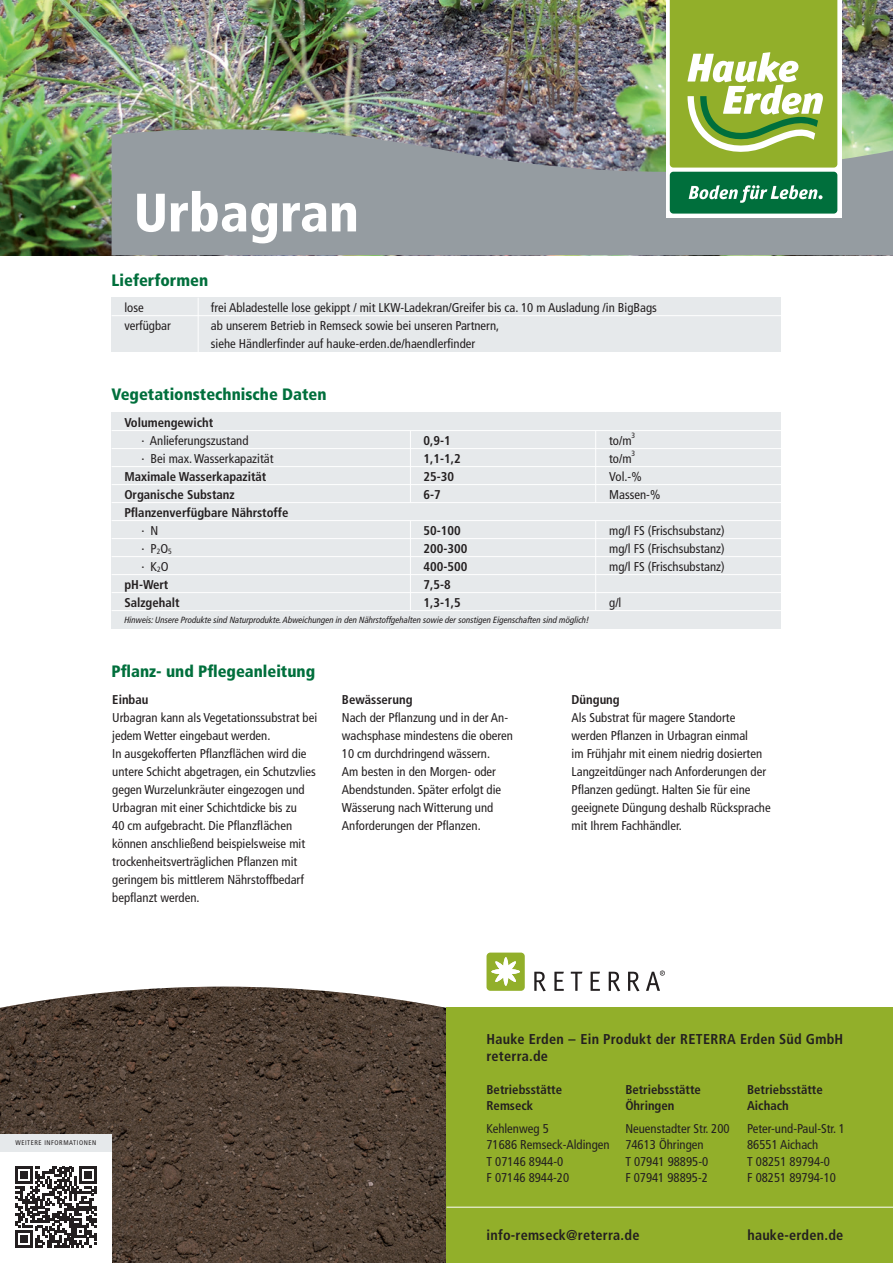
<style>
.page{position:relative;width:893px;height:1263px;background:#fff}
.page>*{position:absolute;margin:0;border:0;box-sizing:border-box;transform-origin:0 0}
.t1{font:900 condensed 54px "Frutiger LT Std";color:#fff}
.t2{font:900 condensed 16.5px "Frutiger LT Std";color:#006f3c}
.t3{font:700 condensed 14.25px/17.1px "Frutiger LT Std";letter-spacing:.015em;color:#231f20}
.t4{font:condensed 12.75px/18px "Frutiger LT Std";color:#231f20}
.t5{font:700 condensed 12.75px/18px "Frutiger LT Std";color:#231f20}
.t6{font:italic condensed 9px "Frutiger LT Std";color:#231f20}
.t7{font:condensed 7.65px "Frutiger LT Std";color:#231f20}
.t8{font:condensed 6.75px "Frutiger LT Std";letter-spacing:.08em;color:#231f20}
</style>
<div class="page">
<img style="left:0;top:986px;width:446px;height:277px">
<img style="left:0;top:0;width:893px;height:255px">
<div style="left:0;top:1151px;width:112px;height:112px;background:#fff"></div>
<div style="left:0;top:1134px;width:112px;height:17px;background:#e6e9eb"></div>
<svg style="left:15px;top:1167px;width:81px;height:80px"></svg>
<svg style="left:112px;top:129px;width:781px;height:126px;background:#92999d"></svg>
<div style="left:112px;top:298px;width:669px;height:54px;background:#e6e9eb"></div>
<hr style="left:112px;top:315px;width:669px;height:1px;background:#fff">
<hr style="left:198px;top:298px;width:1px;height:54px;background:#fff">
<div style="left:112px;top:413px;width:669px;height:216px;background:#e6e9eb"></div>
<hr style="left:112px;top:430px;width:669px;height:1px;background:#fff">
<hr style="left:112px;top:484px;width:669px;height:1px;background:#fff">
<hr style="left:112px;top:448px;width:669px;height:1px;background:#fff">
<hr style="left:112px;top:502px;width:669px;height:1px;background:#fff">
<hr style="left:112px;top:466px;width:669px;height:1px;background:#fff">
<hr style="left:112px;top:520px;width:669px;height:1px;background:#fff">
<hr style="left:112px;top:538px;width:669px;height:1px;background:#fff">
<hr style="left:112px;top:556px;width:669px;height:1px;background:#fff">
<hr style="left:112px;top:592px;width:669px;height:1px;background:#fff">
<hr style="left:410px;top:431px;width:1px;height:72px;background:#fff">
<hr style="left:410px;top:521px;width:1px;height:90px;background:#fff">
<hr style="left:595px;top:431px;width:1px;height:72px;background:#fff">
<hr style="left:595px;top:521px;width:1px;height:90px;background:#fff">
<hr style="left:112px;top:574px;width:669px;height:1px;background:#fff">
<hr style="left:112px;top:610px;width:669px;height:1px;background:#fff">
<div style="left:446px;top:1008px;width:447px;height:255px;background:#92af2a"></div>
<svg style="left:534px;top:972px;width:12px;height:19px"></svg>
<svg style="left:554px;top:972px;width:10px;height:19px"></svg>
<svg style="left:571px;top:972px;width:11px;height:19px"></svg>
<svg style="left:591px;top:972px;width:9px;height:19px"></svg>
<svg style="left:609px;top:972px;width:11px;height:19px"></svg>
<svg style="left:628px;top:972px;width:11px;height:19px"></svg>
<svg style="left:646px;top:970px;width:19px;height:21px"></svg>
<div style="left:486px;top:952px;width:39px;height:39px;background:#92af2a;border-radius:4px"></div>
<svg style="left:491px;top:957px;width:29px;height:29px"></svg>
<hr style="left:446px;top:1207px;width:447px;height:1px;background:#fff">
<div style="left:666px;top:0;width:175px;height:218px;background:linear-gradient(to right,#fff,#fefffe)"></div>
<div style="left:670px;top:172px;width:167px;height:42px;background:#006f3c;border-radius:4px"></div>
<svg style="left:689px;top:185px;width:133px;height:18px"></svg>
<svg style="left:670px;top:0;width:167px;height:168px;background:#9db94b"></svg>
<h1 class="t1" style="left:134px;top:180px;width:227px">Urbagran</h1>
<p class="t2" style="left:112px;top:270px;width:98px">Lieferformen</p>
<p class="t4" style="left:124px;top:298px;width:48px">lose verfügbar</p>
<p class="t4" style="left:211px;top:298px;width:447px">frei Abladestelle lose gekippt / mit LKW-Ladekran/Greifer bis ca. 10 m Ausladung /in BigBags ab unserem Betrieb in Remseck sowie bei unseren Partnern,<br>siehe Händlerfinder auf hauke-erden.de/haendlerfinder</p>
<p class="t2" style="left:112px;top:385px;width:216px">Vegetationstechnische Daten</p>
<p class="t5" style="left:124px;top:413px;width:90px">Volumengewicht</p>
<p class="t4" style="left:141px;top:431px;width:134px">· Anlieferungszustand<br>· Bei max. Wasserkapazität</p>
<p class="t5" style="left:124px;top:467px;width:166px">Maximale Wasserkapazität<br>Organische Substanz<br>Pflanzenverfügbare Nährstoffe</p>
<p class="t4" style="left:141px;top:521px;width:18px">· N</p>
<p class="t4" style="left:141px;top:539px;width:32px">· P<sub>2</sub>O<sub>5</sub></p>
<p class="t4" style="left:141px;top:557px;width:29px">· K<sub>2</sub>O</p>
<p class="t5" style="left:124px;top:575px;width:46px">pH-Wert</p>
<p class="t5" style="left:124px;top:593px;width:57px">Salzgehalt</p>
<p class="t5" style="left:424px;top:431px;width:39px">0,9-1<br>1,1-1,2<br>25-30<br>6-7</p>
<p class="t5" style="left:424px;top:521px;width:45px">50-100<br>200-300<br>400-500<br>7,5-8<br>1,3-1,5</p>
<p class="t6" style="left:124px;top:614px;width:466px">Hinweis: Unsere Produkte sind Naturprodukte. Abweichungen in den Nährstoffgehalten sowie der sonstigen Eigenschaften sind möglich!</p>
<p class="t2" style="left:112px;top:661px;width:205px">Pflanz- und Pflegeanleitung</p>
<p class="t7" style="left:632px;top:431px;width:5px">3</p>
<p class="t4" style="left:609px;top:431px;width:24px">to/m</p>
<p class="t7" style="left:632px;top:449px;width:5px">3</p>
<p class="t4" style="left:609px;top:467px;width:53px">Vol.-%<br>Massen-%</p>
<p class="t4" style="left:609px;top:521px;width:117px;text-align:justify">mg/l FS (Frischsubstanz) mg/l FS (Frischsubstanz) mg/l FS (Frischsubstanz)</p>
<p class="t4" style="left:609px;top:593px;width:14px">g/l</p>
<p class="t4" style="left:609px;top:449px;width:24px">to/m</p>
<p class="t5" style="left:112px;top:690px;width:38px">Einbau</p>
<p class="t4" style="left:112px;top:708px;width:206px">Urbagran kann als Vegetationssubstrat bei jedem Wetter eingebaut werden.<br>In ausgekofferten Pflanzflächen wird die untere Schicht abgetragen, ein Schutzvlies gegen Wurzelunkräuter eingezogen und Urbagran mit einer Schichtdicke bis zu<br>40 cm aufgebracht. Die Pflanzflächen können anschließend beispielsweise mit trockenheitsverträglichen Pflanzen mit geringem bis mittlerem Nährstoffbedarf bepflanzt werden.</p>
<p class="t5" style="left:342px;top:690px;width:72px">Bewässerung</p>
<p class="t4" style="left:342px;top:708px;width:173px">Nach der Pflanzung und in der An&shy;wachsphase mindestens die oberen<br>10 cm durchdringend wässern.<br>Am besten in den Morgen- oder<br>Abendstunden. Später erfolgt die<br>Wässerung nach Witterung und<br>Anforderungen der Pflanzen.</p>
<p class="t5" style="left:572px;top:690px;width:50px">Düngung</p>
<p class="t4" style="left:572px;top:708px;width:201px">Als Substrat für magere Standorte werden Pflanzen in Urbagran einmal<br>im Frühjahr mit einem niedrig dosierten Langzeitdünger nach Anforderungen der Pflanzen gedüngt. Halten Sie für eine geeignete Düngung deshalb Rücksprache mit Ihrem Fachhändler.</p>
<p class="t8" style="left:15px;top:1139px;width:82px">WEITERE INFORMATIONEN</p>
<p class="t3" style="left:486px;top:1030px;width:358px">Hauke Erden – Ein Produkt der RETERRA Erden Süd GmbH reterra.de</p>
<p class="t5" style="left:486px;top:1081px;width:77px;line-height:16.5px">Betriebsstätte<br>Remseck</p>
<p class="t4" style="left:486px;top:1120px;width:125px;line-height:16.5px">Kehlenweg 5<br>71686 Remseck-Aldingen<br>T 07146 8944-0<br>F 07146 8944-20</p>
<p class="t5" style="left:625px;top:1081px;width:77px;line-height:16.5px">Betriebsstätte<br>Öhringen</p>
<p class="t4" style="left:625px;top:1120px;width:106px;line-height:16.5px">Neuenstadter Str. 200<br>74613 Öhringen<br>T 07941 98895-0<br>F 07941 98895-2</p>
<p class="t5" style="left:747px;top:1081px;width:77px;line-height:16.5px">Betriebsstätte<br>Aichach</p>
<p class="t4" style="left:747px;top:1120px;width:99px;line-height:16.5px">Peter-und-Paul-Str. 1<br>86551 Aichach<br>T 08251 89794-0<br>F 08251 89794-10</p>
<p class="t3" style="left:486px;top:1226px;width:154px">info-remseck@reterra.de</p>
<p class="t3" style="left:747px;top:1226px;width:97px">hauke-erden.de</p>
</div>
